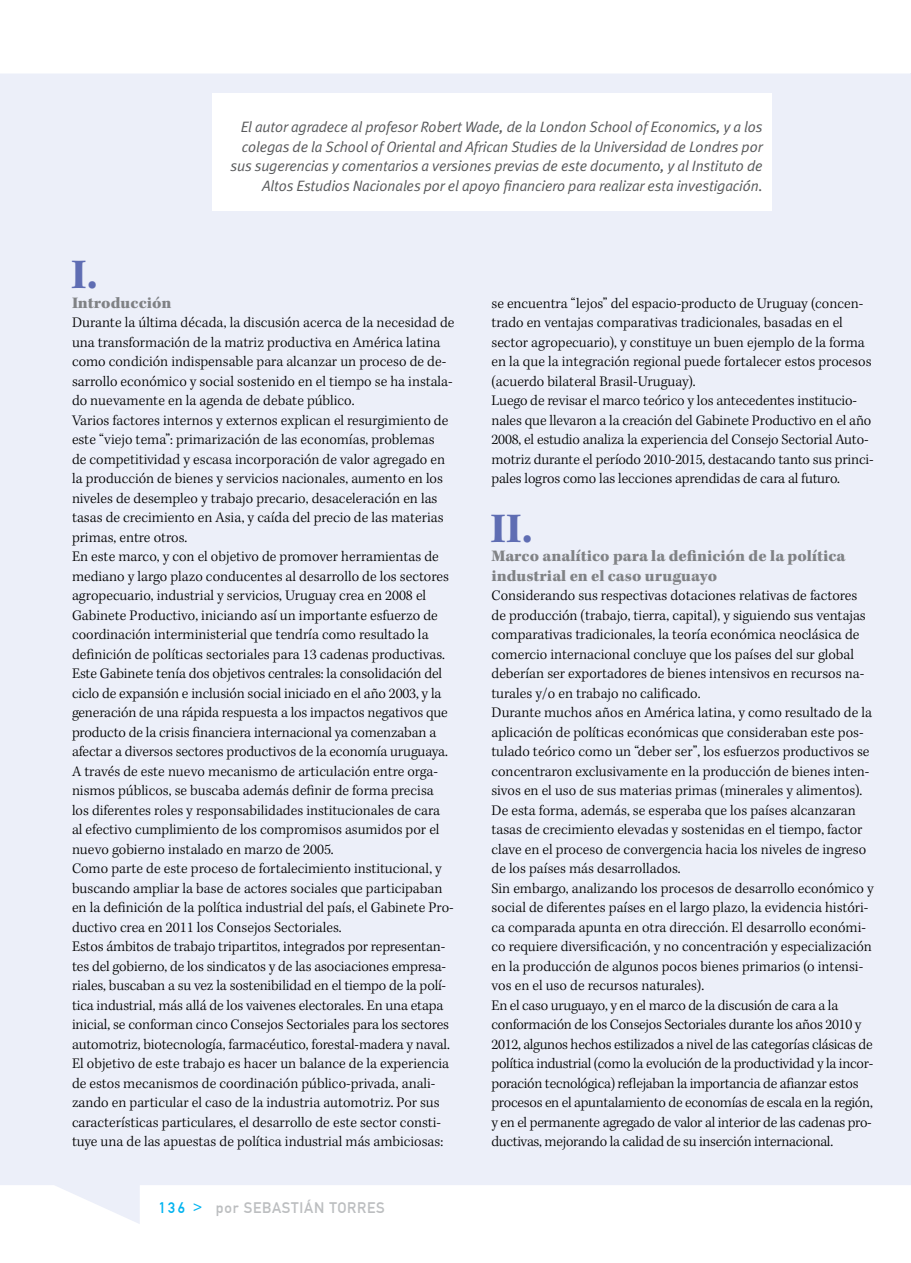
<style>
.page{position:relative;width:911px;height:1263px;background:#fff}
.page>*{position:absolute;margin:0;border:0;box-sizing:border-box;transform-origin:0 0}
.t1{font:700 43.35px "Kepler Std";color:#5f6db3}
.t2{font:900 16.5px/19.5px "Kepler Std";color:#808285}
.t3{font:300 15px/19.5px "Kepler Std";color:#000}
.t4{font:italic 15px/19.5px "Meta Plus Normal";letter-spacing:-.01em;color:#58595b;text-align:right}
.t5{font:15px "DIN1451 Mittelschrift";letter-spacing:.05em;color:#bcbec0}
.s1{color:#00b3f0}
</style>
<div class="page">
<div style="left:0;top:73px;width:911px;height:1151px;background:#eceff9"></div>
<div style="left:212px;top:93px;width:559px;height:117px;background:#fff"></div>
<p class="t4" style="left:231px;top:117px;width:533px">El autor agradece al profesor Robert Wade, de la London School of Economics, y a los colegas de la School of Oriental and African Studies de la Universidad de Londres por sus sugerencias y comentarios a versiones previas de este documento, y al Instituto de Altos Estudios Nacionales por el apoyo financiero para realizar esta investigación.</p>
<h1 class="t1" style="left:71px;top:250px;width:28px">I.</h1>
<p class="t2" style="left:72px;top:293px;width:101px">Introducción</p>
<p class="t3" style="left:72px;top:313px;width:384px">Durante la última década, la discusión acerca de la necesidad de una transformación de la matriz productiva en América latina como condición indispensable para alcanzar un proceso de de&shy;sarrollo económico y social sostenido en el tiempo se ha instala&shy;do nuevamente en la agenda de debate público.<br>Varios factores internos y externos explican el resurgimiento de este “viejo tema”: primarización de las economías, problemas<br>de competitividad y escasa incorporación de valor agregado en la producción de bienes y servicios nacionales, aumento en los niveles de desempleo y trabajo precario, desaceleración en las tasas de crecimiento en Asia, y caída del precio de las materias primas, entre otros.<br>En este marco, y con el objetivo de promover herramientas de mediano y largo plazo conducentes al desarrollo de los sectores agropecuario, industrial y servicios, Uruguay crea en 2008 el Gabinete Productivo, iniciando así un importante esfuerzo de coordinación interministerial que tendría como resultado la definición de políticas sectoriales para 13 cadenas productivas.<br>Este Gabinete tenía dos objetivos centrales: la consolidación del ciclo de expansión e inclusión social iniciado en el año 2003, y la generación de una rápida respuesta a los impactos negativos que producto de la crisis financiera internacional ya comenzaban a afectar a diversos sectores productivos de la economía uruguaya.<br>A través de este nuevo mecanismo de articulación entre orga&shy;nismos públicos, se buscaba además definir de forma precisa los diferentes roles y responsabilidades institucionales de cara<br>al efectivo cumplimiento de los compromisos asumidos por el nuevo gobierno instalado en marzo de 2005.<br>Como parte de este proceso de fortalecimiento institucional, y buscando ampliar la base de actores sociales que participaban en la definición de la política industrial del país, el Gabinete Pro&shy;ductivo crea en 2011 los Consejos Sectoriales.<br>Estos ámbitos de trabajo tripartitos, integrados por representan&shy;tes del gobierno, de los sindicatos y de las asociaciones empresa&shy;riales, buscaban a su vez la sostenibilidad en el tiempo de la polí&shy;tica industrial, más allá de los vaivenes electorales. En una etapa inicial, se conforman cinco Consejos Sectoriales para los sectores automotriz, biotecnología, farmacéutico, forestal-madera y naval.<br>El objetivo de este trabajo es hacer un balance de la experiencia de estos mecanismos de coordinación público-privada, anali&shy;zando en particular el caso de la industria automotriz. Por sus características particulares, el desarrollo de este sector consti&shy;tuye una de las apuestas de política industrial más ambiciosas:</p>
<p class="t5" style="left:159px;top:1199px;width:181px"><span class="s1">136 &gt;</span> POR SEBASTIÁN TORRES</p>
<p class="t3" style="left:491px;top:294px;width:384px">se encuentra “lejos” del espacio-producto de Uruguay (concen&shy;trado en ventajas comparativas tradicionales, basadas en el sector agropecuario), y constituye un buen ejemplo de la forma en la que la integración regional puede fortalecer estos procesos (acuerdo bilateral Brasil-Uruguay).<br>Luego de revisar el marco teórico y los antecedentes institucio&shy;nales que llevaron a la creación del Gabinete Productivo en el año 2008, el estudio analiza la experiencia del Consejo Sectorial Auto&shy;motriz durante el período 2010-2015, destacando tanto sus princi&shy;pales logros como las lecciones aprendidas de cara al futuro.</p>
<h1 class="t1" style="left:491px;top:503px;width:44px">II.</h1>
<p class="t2" style="left:491px;top:547px;width:355px">Marco analítico para la definición de la política industrial en el caso uruguayo</p>
<p class="t3" style="left:491px;top:586px;width:384px">Considerando sus respectivas dotaciones relativas de factores de producción (trabajo, tierra, capital), y siguiendo sus ventajas comparativas tradicionales, la teoría económica neoclásica de comercio internacional concluye que los países del sur global deberían ser exportadores de bienes intensivos en recursos na&shy;turales y/o en trabajo no calificado.<br>Durante muchos años en América latina, y como resultado de la aplicación de políticas económicas que consideraban este pos&shy;tulado teórico como un “deber ser”, los esfuerzos productivos se concentraron exclusivamente en la producción de bienes inten&shy;sivos en el uso de sus materias primas (minerales y alimentos).<br>De esta forma, además, se esperaba que los países alcanzaran tasas de crecimiento elevadas y sostenidas en el tiempo, factor clave en el proceso de convergencia hacia los niveles de ingreso de los países más desarrollados.<br>Sin embargo, analizando los procesos de desarrollo económico y social de diferentes países en el largo plazo, la evidencia históri&shy;ca comparada apunta en otra dirección. El desarrollo económi&shy;co requiere diversificación, y no concentración y especialización en la producción de algunos pocos bienes primarios (o intensi&shy;vos en el uso de recursos naturales).<br>En el caso uruguayo, y en el marco de la discusión de cara a la conformación de los Consejos Sectoriales durante los años 2010 y 2012, algunos hechos estilizados a nivel de las categorías clásicas de política industrial (como la evolución de la productividad y la incor&shy;poración tecnológica) reflejaban la importancia de afianzar estos procesos en el apuntalamiento de economías de escala en la región, y en el permanente agregado de valor al interior de las cadenas pro&shy;ductivas, mejorando la calidad de su inserción internacional.</p>
</div>
